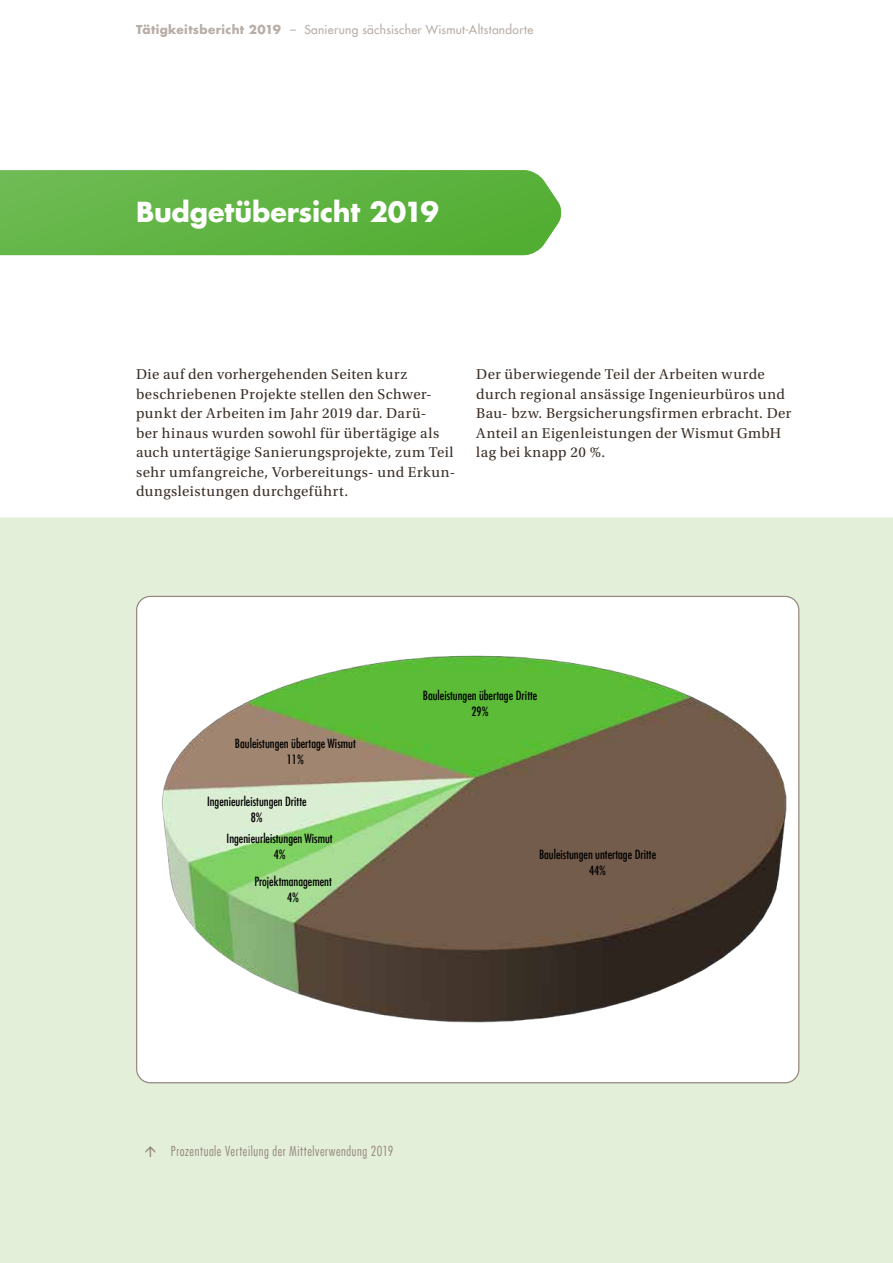
<style>
.page{position:relative;width:893px;height:1263px;background:#fff}
.page>*{position:absolute;margin:0;border:0;box-sizing:border-box;transform-origin:0 0}
.t1{font:700 27px "Futura Com";letter-spacing:-.005em;color:#fff}
.t2{font:15px/19.5px "Utopia Std";letter-spacing:.03em;color:#3c3028}
.t3{font:300 condensed 13.5px "Futura Com";letter-spacing:.04em;color:#92857c}
.t4{font:500 condensed 12.45px/15.8px "Futura Com";color:#000;text-align:center}
.t5{font:500 12px "Futura Com";letter-spacing:.025em;color:#b8ada6}
.s1{font-weight:700}
</style>
<div class="page">
<div style="left:0;top:517px;width:893px;height:746px;background:#e4efda"></div>
<svg style="left:0;top:170px;width:562px;height:85px;background:#62b546"></svg>
<svg style="left:137px;top:596px;width:662px;height:487px"></svg>
<svg style="left:146px;top:1146px;width:9px;height:11px"></svg>
<p class="t5" style="left:136px;top:21px;width:399px"><span class="s1">Tätigkeitsbericht 2019</span> – Sanierung sächsischer Wismut-Altstandorte</p>
<h1 class="t1" style="left:136px;top:191px;width:304px">Budgetübersicht 2019</h1>
<p class="t2" style="left:136px;top:365px;width:321px">Die auf den vorhergehenden Seiten kurz beschriebenen Projekte stellen den Schwer&shy;punkt der Arbeiten im Jahr 2019 dar. Darü-<br>ber hinaus wurden sowohl für übertägige als auch untertägige Sanierungsprojekte, zum Teil sehr umfangreiche, Vorbereitungs- und Erkun&shy;dungsleistungen durchgeführt.</p>
<p class="t2" style="left:476px;top:365px;width:317px">Der überwiegende Teil der Arbeiten wurde durch regional ansässige Ingenieurbüros und Bau- bzw. Bergsicherungsfirmen erbracht. Der Anteil an Eigenleistungen der Wismut GmbH lag bei knapp 20 %.</p>
<p class="t4" style="left:235px;top:735px;width:122px">Bauleistungen übertage Wismut<br>11%</p>
<p class="t4" style="left:207px;top:794px;width:101px">Ingenieurleistungen Dritte<br>8%</p>
<p class="t4" style="left:227px;top:831px;width:107px">Ingenieurleistungen Wismut<br>4%</p>
<p class="t4" style="left:254px;top:873px;width:79px">Projektmanagement<br>4%</p>
<p class="t4" style="left:423px;top:688px;width:116px">Bauleistungen übertage Dritte<br>29%</p>
<p class="t4" style="left:539px;top:847px;width:119px">Bauleistungen untertage Dritte<br>44%</p>
<p class="t3" style="left:171px;top:1143px;width:224px">Prozentuale Verteilung der Mittelverwendung 2019</p>
</div>
